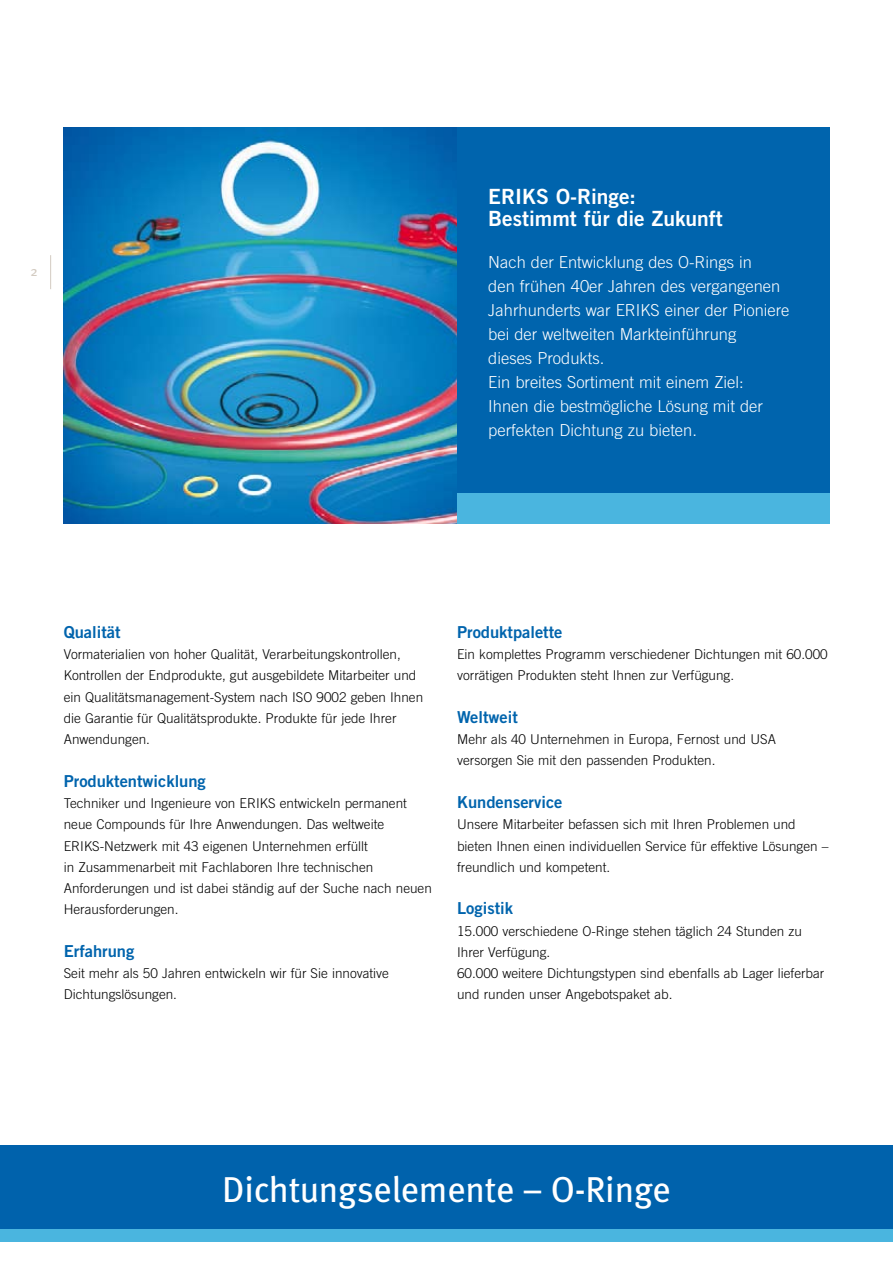
<style>
.page{position:relative;width:893px;height:1263px;background:#fff}
.page>*{position:absolute;margin:0;border:0;box-sizing:border-box;transform-origin:0 0}
.t1{font:36px "Meta";letter-spacing:-.005em;color:#fff}
.t2{font:21px/22.5px "Trade Gothic LT Std Bd 2";color:#fff}
.t3{font:300 16.5px/24px "Trade Gothic LT Std";color:#fff}
.t4{font:16.5px "Trade Gothic LT Std Bd 2";color:#0064ad}
.t5{font:300 13.5px/21.3px "Trade Gothic LT Std";color:#000}
.t6{font:13.5px "Meta";color:#d3cbc1}
</style>
<div class="page">
<hr style="left:50px;top:255px;width:1px;height:34px;background:#d3cbc1">
<div style="left:0;top:1145px;width:893px;height:85px;background:#0062ac"></div>
<div style="left:0;top:1229px;width:893px;height:13px;background:#4ab5df"></div>
<img style="left:64px;top:128px;width:393px;height:396px">
<div style="left:457px;top:128px;width:372px;height:396px;background:#0064ad"></div>
<div style="left:457px;top:493px;width:372px;height:31px;background:#4ab5df"></div>
<p class="t6" style="left:30px;top:264px;width:9px">2</p>
<h2 class="t2" style="left:488px;top:185px;width:236px">Eriks O-Ringe:<br>Bestimmt für die Zukunft</h2>
<p class="t3" style="left:488px;top:250px;width:303px">Nach der Entwicklung des O-Rings in<br>den frühen 40er Jahren des vergangenen Jahrhunderts war ERIKS einer der Pioniere bei der weltweiten Markteinführung<br>dieses Produkts.<br>Ein breites Sortiment mit einem Ziel:<br>Ihnen die bestmögliche Lösung mit der perfekten Dichtung zu bieten.</p>
<p class="t4" style="left:64px;top:622px;width:58px">Qualität</p>
<p class="t5" style="left:64px;top:643px;width:361px">Vormaterialien von hoher Qualität, Verarbeitungskontrollen, Kontrollen der Endprodukte, gut ausgebildete Mitarbeiter und ein Qualitätsmanagement-System nach ISO 9002 geben Ihnen die Garantie für Qualitätsprodukte. Produkte für jede Ihrer Anwendungen.</p>
<p class="t4" style="left:64px;top:770px;width:144px">Produktentwicklung</p>
<p class="t5" style="left:64px;top:792px;width:370px">Techniker und Ingenieure von ERIKS entwickeln permanent neue Compounds für Ihre Anwendungen. Das weltweite ERIKS-Netzwerk mit 43 eigenen Unternehmen erfüllt<br>in Zusammenarbeit mit Fachlaboren Ihre technischen Anforderungen und ist dabei ständig auf der Suche nach neuen Herausforderungen.</p>
<p class="t4" style="left:64px;top:941px;width:72px">Erfahrung</p>
<p class="t5" style="left:64px;top:962px;width:327px">Seit mehr als 50 Jahren entwickeln wir für Sie innovative<br>Dichtungslösungen.</p>
<p class="t4" style="left:457px;top:622px;width:107px">Produktpalette</p>
<p class="t5" style="left:457px;top:643px;width:372px">Ein komplettes Programm verschiedener Dichtungen mit 60.000 vorrätigen Produkten steht Ihnen zur Verfügung.</p>
<p class="t4" style="left:457px;top:707px;width:62px">Weltweit</p>
<p class="t5" style="left:457px;top:728px;width:320px">Mehr als 40 Unternehmen in Europa, Fernost und USA versorgen Sie mit den passenden Produkten.</p>
<p class="t4" style="left:457px;top:792px;width:107px">Kundenservice</p>
<p class="t5" style="left:457px;top:814px;width:373px">Unsere Mitarbeiter befassen sich mit Ihren Problemen und bieten Ihnen einen individuellen Service für effektive Lösungen – freundlich und kompetent.</p>
<p class="t4" style="left:457px;top:898px;width:57px">Logistik</p>
<p class="t5" style="left:457px;top:920px;width:369px">15.000 verschiedene O-Ringe stehen täglich 24 Stunden zu Ihrer Verfügung.<br>60.000 weitere Dichtungstypen sind ebenfalls ab Lager lieferbar und runden unser Angebotspaket ab.</p>
<h1 class="t1" style="left:222px;top:1168px;width:450px">Dichtungselemente – O-Ringe</h1>
</div>
